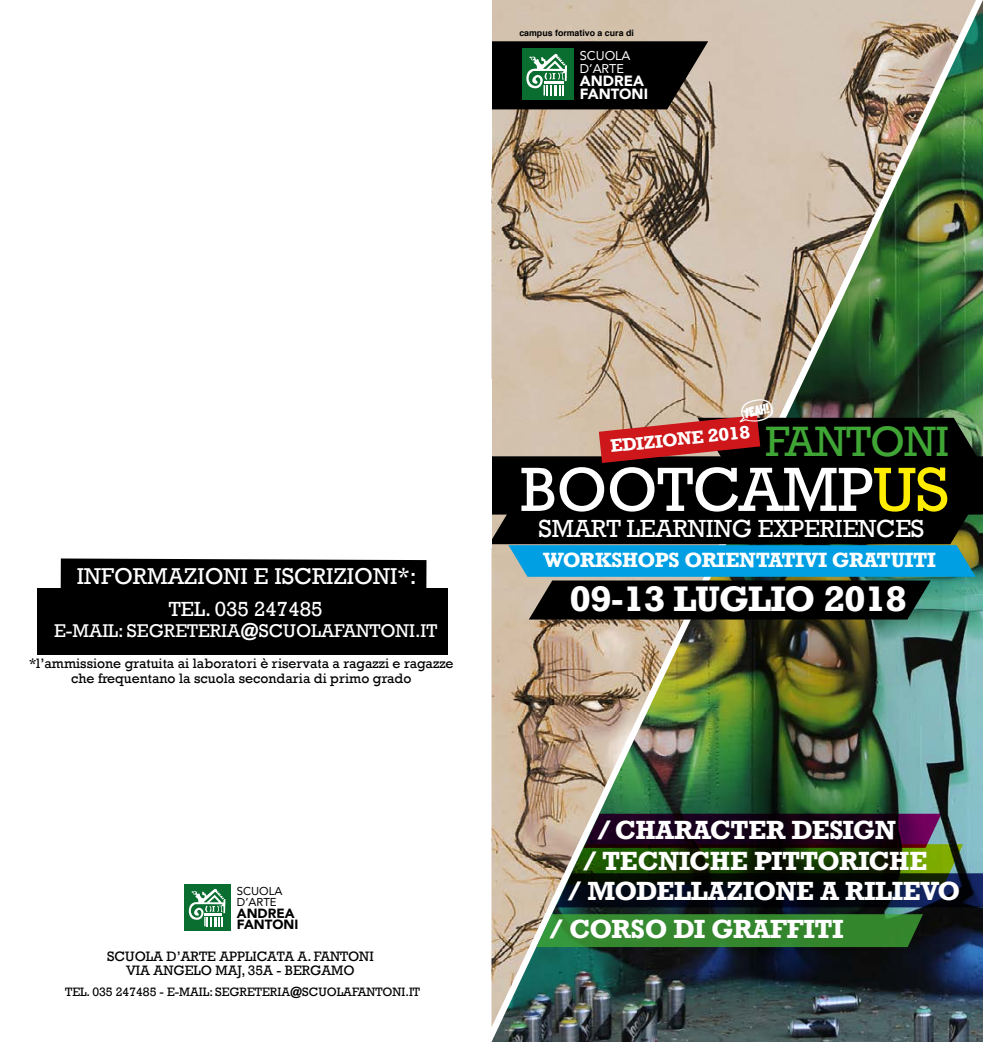
<style>
.page{position:relative;width:983px;height:1042px;background:#fff}
.page>*{position:absolute;margin:0;border:0;box-sizing:border-box;transform-origin:0 0}
.t1{font:63.52px "Rockwell";letter-spacing:-.01em;color:#fff}
.t2{font:43.57px "Rockwell";letter-spacing:-.01em;color:#3fa535}
.t3{font:700 33.25px "Rockwell";letter-spacing:-.01em;color:#fff}
.t4{font:25.38px "Rockwell";letter-spacing:-.01em;color:#fff}
.t5{font:700 24.68px "Rockwell";letter-spacing:-.01em;color:#fff}
.t6{font:23.45px "Rockwell";color:#fff}
.t7{font:21px "Rockwell";color:#fff}
.t8{font:700 19.43px "Rockwell";letter-spacing:-.01em;color:#fff}
.t9{font:18.9px "Rockwell";color:#fff}
.t10{font:700 16.97px "Rockwell";color:#fff}
.t11{font:900 14.88px/12.6px "Avenir";color:#fff}
.t12{font:14px/15.8px "Rockwell";color:#000;text-align:center}
.t13{font:900 13.3px/11.4px "Avenir";color:#000}
.t14{font:12.78px/12.8px "Avenir";color:#fff}
.t15{font:12.42px "Rockwell";color:#000}
.t16{font:11.38px/11.4px "Avenir";color:#000}
.t17{font:700 8.75px "Helvetica";color:#000}
.s1{font-weight:700}
.s2{color:#ffed00}
</style>
<div class="page">
<img style="left:491px;top:0;width:491px;height:1042px">
<img style="left:491px;top:0;width:484px;height:1027px">
<svg style="left:491px;top:41px;width:217px;height:68px;background:#202c22"></svg>
<svg style="left:555px;top:814px;width:427px;height:93px;background:#232821"></svg>
<svg style="left:536px;top:914px;width:386px;height:33px;background:#378732"></svg>
<div style="left:61px;top:558px;width:365px;height:31px;background:#000"></div>
<div style="left:38px;top:589px;width:409px;height:66px;background:#000"></div>
<div style="left:185px;top:884px;width:46px;height:46px;background:#0b6e31"></div>
<svg style="left:189px;top:888px;width:36px;height:38px"></svg>
<svg style="left:491px;top:398px;width:491px;height:221px;background:#2d3a3d"></svg>
<p class="t17" style="left:519px;top:26px;width:116px">campus formativo a cura di</p>
<p class="t14" style="left:579px;top:49px;width:52px">SCUOLA<br>D’ARTE</p>
<p class="t11" style="left:579px;top:74px;width:70px">ANDREA<br>FANTONI</p>
<h3 class="t6" style="left:77px;top:562px;width:341px">INFORMAZIONI E ISCRIZIONI*:</h3>
<h3 class="t7" style="left:169px;top:596px;width:155px">TEL. 035 247485</h3>
<h3 class="t9" style="left:54px;top:619px;width:384px">E-MAIL: SEGRETERIA<span class="s1">@</span>SCUOLAFANTONI.IT</h3>
<p class="t12" style="left:29px;top:655px;width:426px">*l’ammissione gratuita ai laboratori è riservata a ragazzi e ragazze che frequentano la scuola secondaria di primo grado</p>
<p class="t16" style="left:237px;top:885px;width:47px">SCUOLA<br>D’ARTE</p>
<p class="t13" style="left:237px;top:907px;width:63px">ANDREA<br>FANTONI</p>
<p class="t12" style="left:107px;top:948px;width:268px;line-height:14.9px">SCUOLA D’ARTE APPLICATA A. FANTONI<br>VIA ANGELO MAJ, 35A - BERGAMO</p>
<p class="t15" style="left:65px;top:984px;width:356px">TEL. 035 247485 - E-MAIL: SEGRETERIA<span class="s1">@</span>SCUOLAFANTONI.IT</p>
<p class="t10" style="left:609px;top:435px;width:142px;rotate:-6deg">EDIZIONE 2018</p>
<h2 class="t2" style="left:765px;top:416px;width:185px">FANTONI</h2>
<h1 class="t1" style="left:520px;top:453px;width:430px">BOOTCAMP<span class="s2">US</span></h1>
<h3 class="t4" style="left:538px;top:514px;width:387px">SMART LEARNING EXPERIENCES</h3>
<h3 class="t8" style="left:543px;top:547px;width:394px">WORKSHOPS ORIENTATIVI GRATUITI</h3>
<h3 class="t3" style="left:569px;top:578px;width:338px">09-13 LUGLIO 2018</h3>
<h3 class="t5" style="left:597px;top:814px;width:300px">/ CHARACTER DESIGN</h3>
<h3 class="t5" style="left:583px;top:844px;width:345px">/ TECNICHE PITTORICHE</h3>
<h3 class="t5" style="left:567px;top:875px;width:394px">/ MODELLAZIONE A RILIEVO</h3>
<h3 class="t5" style="left:549px;top:913px;width:295px">/ CORSO DI GRAFFITI</h3>
</div>
